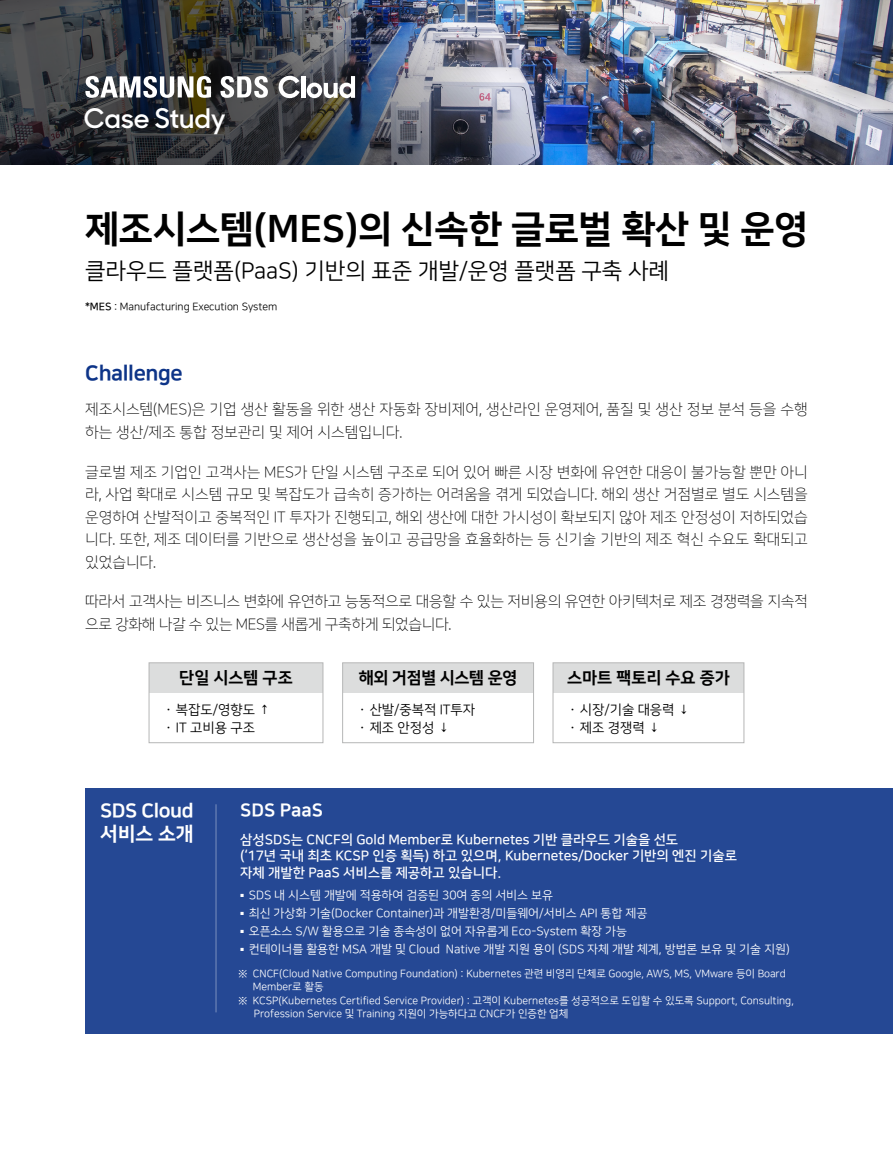
<style>
.page{position:relative;width:893px;height:1149px;background:#fff}
.page>*{position:absolute;margin:0;border:0;box-sizing:border-box;transform-origin:0 0}
.t1{font:37.5px "Nanum Square EB";letter-spacing:-.01em;color:#000}
.t2{font:600 27px "Sharp Sans No 1";color:#fff}
.t3{font:22.5px "Nanum Square R";color:#000}
.t4{font:21px "Nanum Square EB";letter-spacing:-.02em;color:#0d3488}
.t5{font:19.5px/23.4px "Nanum Square EB";letter-spacing:-.02em;color:#fff}
.t6{font:18px "Nanum Square EB";color:#fff}
.t7{font:16.5px "Nanum Square EB";color:#000}
.t8{font:16.5px "Nanum Square EB";letter-spacing:-.02em;color:#000}
.t9{font:15px/22.5px "Nanum Square L";color:#000}
.t10{font:15px/22.5px "Nanum Square L";letter-spacing:-.02em;color:#000}
.t11{font:13.5px/16.5px "Nanum Square B";color:#fff}
.t12{font:13.5px/18px "Nanum Square R";color:#000}
.t13{font:12px "Nanum Square R";color:#fff}
.t14{font:10.5px "Nanum Square R";color:#fff}
.t15{font:10.5px "Nanum Square R";color:#000}
.s1{font-family:"Nanum Square B"}
</style>
<div class="page">
<img style="left:0;top:0;width:893px;height:164px">
<div style="left:343px;top:662px;width:191px;height:30px;background:#dcdddd"></div>
<div style="left:342px;top:662px;width:192px;height:80px;border:1px solid #b5b6b6"></div>
<div style="left:149px;top:662px;width:174px;height:30px;background:#dcdddd"></div>
<div style="left:553px;top:662px;width:191px;height:30px;background:#dcdddd"></div>
<div style="left:149px;top:662px;width:174px;height:80px;border:1px solid #b5b6b6"></div>
<div style="left:553px;top:662px;width:191px;height:80px;border:1px solid #b5b6b6"></div>
<div style="left:85px;top:788px;width:808px;height:245px;background:#254894"></div>
<hr style="left:216px;top:804px;width:1px;height:208px;background:#fff">
<svg style="left:85px;top:76px;width:126px;height:22px"></svg>
<svg style="left:220px;top:76px;width:48px;height:22px"></svg>
<svg style="left:279px;top:76px;width:21px;height:22px"></svg>
<hr style="left:301px;top:76px;width:4px;height:22px;background:#fff">
<svg style="left:307px;top:76px;width:48px;height:22px"></svg>
<h2 class="t2" style="left:84px;top:97px;width:144px">Case Study</h2>
<h1 class="t1" style="left:85px;top:208px;width:725px">제조시스템(MES)의 신속한 글로벌 확산 및 운영</h1>
<h3 class="t3" style="left:85px;top:259px;width:585px">클라우드 플랫폼(PaaS) 기반의 표준 개발/운영 플랫폼 구축 사례</h3>
<p class="t15" style="left:85px;top:301px;width:194px"><span class="s1">*MES</span> : Manufacturing Execution System</p>
<h3 class="t4" style="left:85px;top:361px;width:99px">Challenge</h3>
<p class="t9" style="left:85px;top:398px;width:724px">제조시스템(MES)은 기업 생산 활동을 위한 생산 자동화 장비제어, 생산라인 운영제어, 품질 및 생산 정보 분석 등을 수행 하는 생산/제조 통합 정보관리 및 제어 시스템입니다.</p>
<p class="t9" style="left:85px;top:460px;width:724px;text-align:justify">글로벌 제조 기업인 고객사는 MES가 단일 시스템 구조로 되어 있어 빠른 시장 변화에 유연한 대응이 불가능할 뿐만 아니 라, 사업 확대로 시스템 규모 및 복잡도가 급속히 증가하는 어려움을 겪게 되었습니다. 해외 생산 거점별로 별도 시스템을 운영하여 산발적이고 중복적인 IT 투자가 진행되고, 해외 생산에 대한 가시성이 확보되지 않아 제조 안정성이 저하되었습 니다. 또한, 제조 데이터를 기반으로 생산성을 높이고 공급망을 효율화하는 등 신기술 기반의 제조 혁신 수요도 확대되고 있었습니다.</p>
<p class="t10" style="left:85px;top:590px;width:724px">따라서 고객사는 비즈니스 변화에 유연하고 능동적으로 대응할 수 있는 저비용의 유연한 아키텍처로 제조 경쟁력을 지속적 으로 강화해 나갈 수 있는 MES를 새롭게 구축하게 되었습니다.</p>
<p class="t7" style="left:179px;top:669px;width:115px">단일 시스템 구조</p>
<p class="t12" style="left:162px;top:700px;width:110px"><span class="s1">ㆍ</span>복잡도/영향도 ↑<span class="s1">ㆍ</span>IT 고비용 구조</p>
<p class="t8" style="left:359px;top:668px;width:160px">해외 거점별 시스템 운영</p>
<p class="t12" style="left:356px;top:700px;width:121px"><span class="s1">ㆍ</span>산발/중복적 IT투자<span class="s1">ㆍ</span>제조 안정성 ↓</p>
<p class="t7" style="left:567px;top:669px;width:164px">스마트 팩토리 수요 증가</p>
<p class="t12" style="left:566px;top:700px;width:125px"><span class="s1">ㆍ</span>시장/기술 대응력 ↓<span class="s1">ㆍ</span>제조 경쟁력 ↓</p>
<h3 class="t5" style="left:100px;top:799px;width:95px">SDS Cloud 서비스 소개</h3>
<p class="t6" style="left:240px;top:800px;width:84px">SDS PaaS</p>
<p class="t11" style="left:240px;top:831px;width:498px">삼성SDS는 CNCF의 Gold Member로 Kubernetes 기반 클라우드 기술을 선도<br>(‘17년 국내 최초 KCSP 인증 획득) 하고 있으며, Kubernetes/Docker 기반의 엔진 기술로 자체 개발한 PaaS 서비스를 제공하고 있습니다.</p>
<p class="t13" style="left:240px;top:889px;width:314px"><sup>■</sup> SDS 내 시스템 개발에 적용하여 검증된 30여 종의 서비스 보유</p>
<p class="t13" style="left:240px;top:907px;width:408px"><sup>■</sup> 최신 가상화 기술(Docker Container)과 개발환경/미들웨어/서비스 API 통합 제공</p>
<p class="t13" style="left:240px;top:925px;width:388px"><sup>■</sup> 오픈소스 S/W 활용으로 기술 종속성이 없어 자유롭게 Eco-System 확장 가능</p>
<p class="t13" style="left:240px;top:943px;width:551px"><sup>■</sup> 컨테이너를 활용한 MSA 개발 및 Cloud Native 개발 지원 용이 (SDS 자체 개발 체계, 방법론 보유 및 기술 지원)</p>
<p class="t14" style="left:238px;top:967px;width:549px">※ CNCF(Cloud Native Computing Foundation) : Kubernetes 관련 비영리 단체로 Google, AWS, MS, VMware 등이 Board</p>
<p class="t14" style="left:253px;top:981px;width:72px">Member로 활동</p>
<p class="t14" style="left:238px;top:994px;width:557px">※ KCSP(Kubernetes Certified Service Provider) : 고객이 Kubernetes를 성공적으로 도입할 수 있도록 Support, Consulting,</p>
<p class="t14" style="left:254px;top:1008px;width:316px">Profession Service 및 Training 지원이 가능하다고 CNCF가 인증한 업체</p>
</div>
